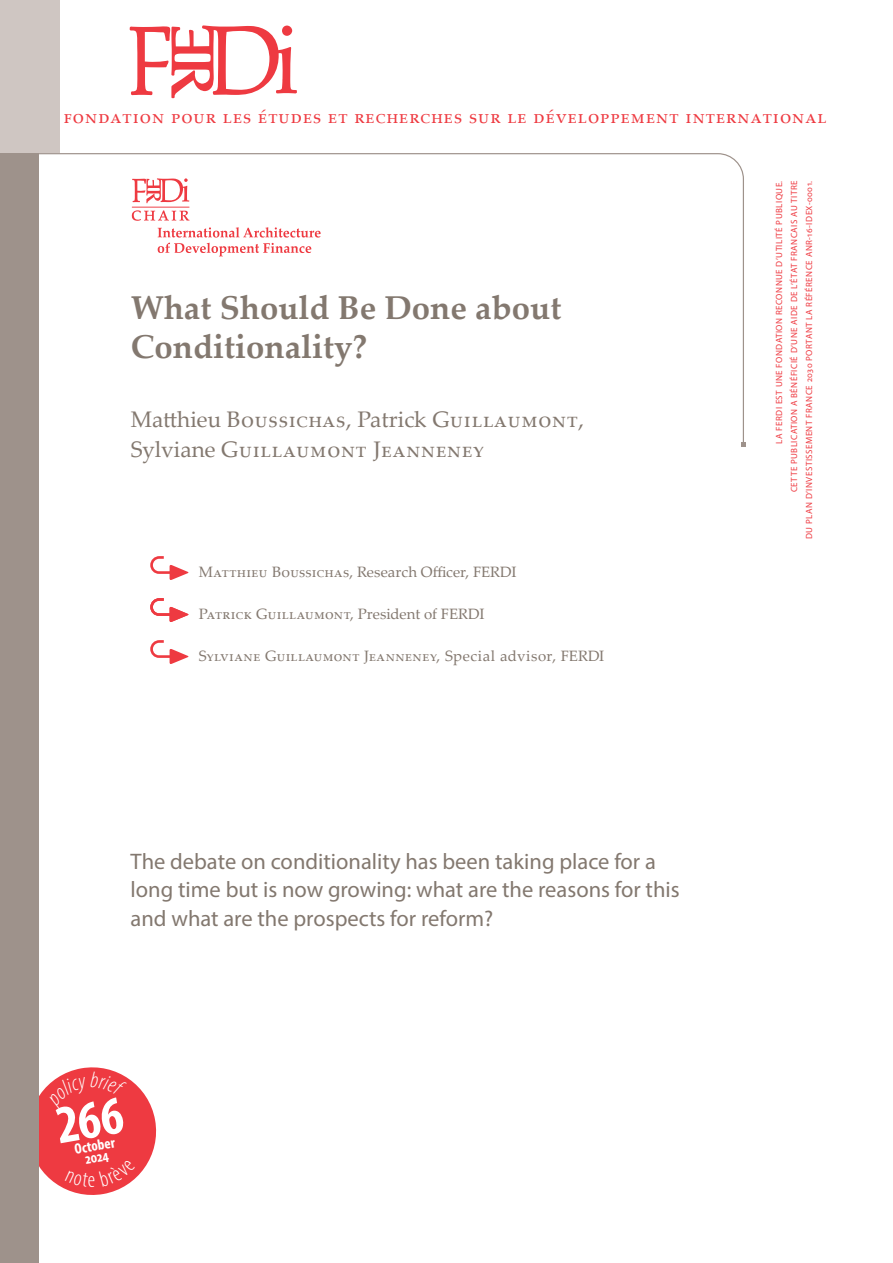
<style>
.page{position:relative;width:893px;height:1263px;background:#fff}
.page>*{position:absolute;margin:0;border:0;box-sizing:border-box;transform-origin:0 0}
.Titre_a{font:700 33px/39px "Palatino Linotype";color:#83786f}
.Début_texte{font:22.5px/28.5px "Myriad Pro";color:#83786f}
.Auteurs{font:22.5px/30px "Palatino Linotype";color:#83786f}
.t1{font:19.5px "Palatino Linotype";letter-spacing:.05em;color:#ee3a41}
.Bio_auteurs{font:15px "Palatino Linotype";letter-spacing:.005em;color:#83786f}
.t2{font:700 condensed 15px "Myriad Pro";color:#fff}
.t3{font:9px/15px "Myriad Pro";letter-spacing:.05em;color:#ee3a41;text-align:right}
</style>
<div class="page">
<svg style="left:130px;top:25px;width:167px;height:73px"></svg>
<div style="left:0;top:0;width:60px;height:153px;background:#cfc6c2"></div>
<svg style="left:150px;top:556px;width:38px;height:24px"></svg>
<svg style="left:150px;top:598px;width:38px;height:24px"></svg>
<svg style="left:150px;top:640px;width:38px;height:24px"></svg>
<div style="left:0;top:153px;width:38px;height:1110px;background:#9e928b"></div>
<svg style="left:38px;top:153px;width:706px;height:293px"></svg>
<svg style="left:741px;top:442px;width:5px;height:5px"></svg>
<svg style="left:38px;top:1062px;width:119px;height:138px"></svg>
<h3 class="t1" style="left:64px;top:103px;width:764px">fondation pour les études et recherches sur le développement international</h3>
<p class="Titre_a" style="left:131px;top:287px;width:432px">What Should Be Done about<br>Conditionality?</p>
<p class="Auteurs" style="left:131px;top:403px;width:455px">Matthieu Boussichas, Patrick Guillaumont,<br>Sylviane Guillaumont Jeanneney</p>
<p class="Bio_auteurs" style="left:199px;top:561px;width:319px">Matthieu Boussichas, Research Officer, FERDI</p>
<p class="Bio_auteurs" style="left:199px;top:603px;width:287px">Patrick Guillaumont, President of FERDI</p>
<p class="Bio_auteurs" style="left:199px;top:645px;width:407px">Sylviane Guillaumont Jeanneney, Special advisor, FERDI</p>
<p class="Début_texte" style="left:131px;top:847px;width:551px">The debate on conditionality has been taking place for a long time but is now growing: what are the reasons for this and what are the prospects for reform?</p>
<p class="t2" style="left:73px;top:1140px;width:42px;rotate:-10deg">October</p>
<p class="t2" style="left:84px;top:1150px;width:25px;rotate:-10deg">2024</p>
<p class="t3" style="left:771px;top:539px;width:360px;rotate:-90deg">LA FERDI EST UNE FONDATION RECONNUE D’UTILITÉ PUBLIQUE.<br>CETTE PUBLICATION A BÉNÉFICIÉ D’UNE AIDE DE L’ÉTAT FRANCAIS AU TITRE<br>DU PLAN D’INVESTISSEMENT FRANCE 2030 PORTANT LA RÉFÉRENCE ANR-16-IDEX-0001.</p>
</div>
